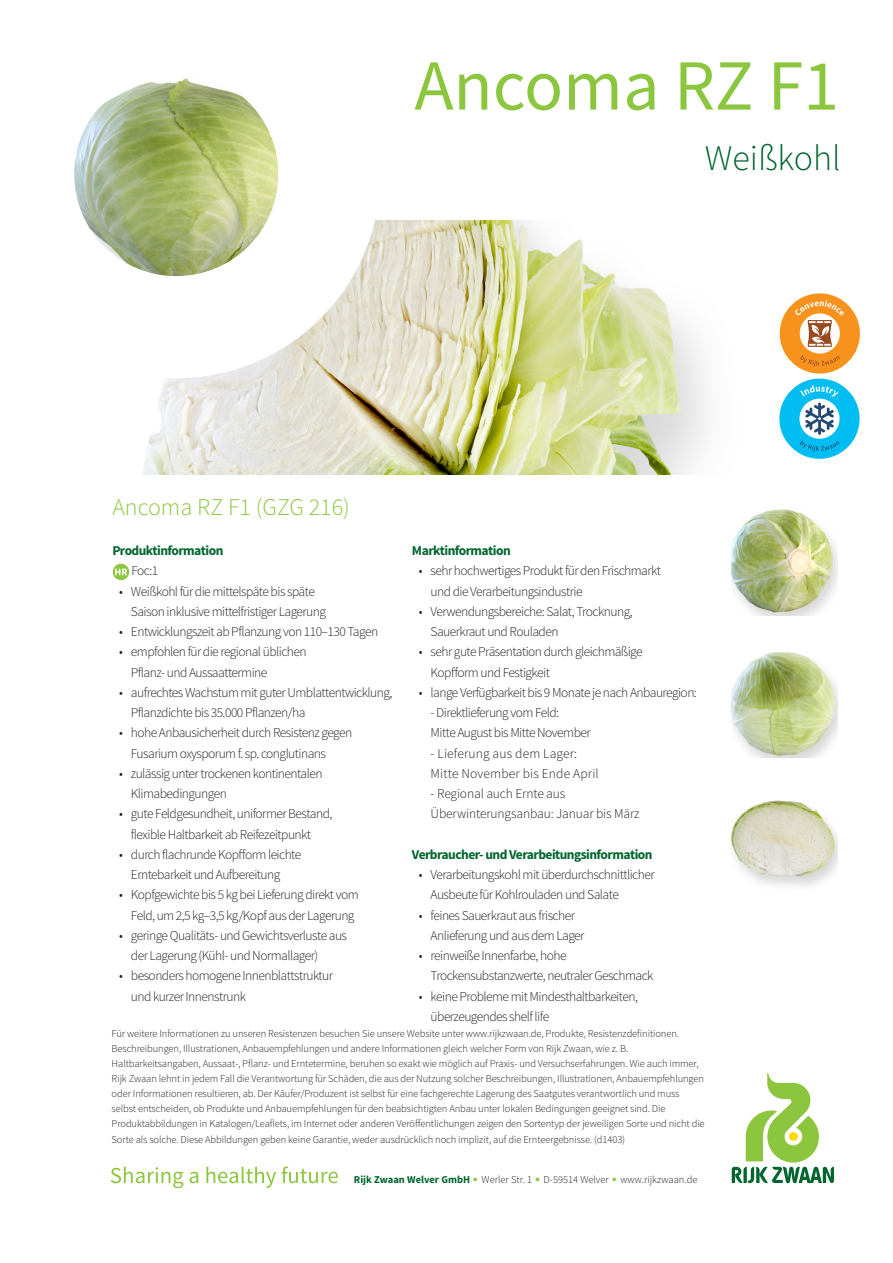
<style>
.page{position:relative;width:893px;height:1263px;background:#fff}
.page>*{position:absolute;margin:0;border:0;box-sizing:border-box;transform-origin:0 0}
.t1{font:72px "Source Sans Pro";color:#8bc63e}
.t2{font:300 36px "Source Sans Pro";color:#00652e}
.t3{font:300 24px "Source Sans Pro";color:#8bc63e}
.t4{font:300 13.5px/20.2px "Source Sans Pro";letter-spacing:-.04em;color:#231f20}
.t5{font:700 13.5px "Source Sans Pro";letter-spacing:-.04em;color:#00652e}
.t6{font:300 13.5px/20.2px "Source Sans Pro";letter-spacing:-.01em;color:#231f20}
.t7{font:300 13.5px/20.2px "Source Sans Pro";letter-spacing:.01em;color:#231f20}
.t8{font:300 10.5px/15px "Source Sans Pro";letter-spacing:-.01em;color:#231f20}
.s1{font-weight:700;color:#00652e}
.s2{font-family:"Optima LT Pro";font-weight:700;color:#8bc63e}
</style>
<div class="page">
<img style="left:143px;top:221px;width:653px;height:253px">
<svg style="left:74px;top:96px;width:306px;height:282px"></svg>
<svg style="left:113px;top:564px;width:16px;height:16px"></svg>
<svg style="left:115px;top:569px;width:12px;height:6px"></svg>
<img style="left:732px;top:509px;width:105px;height:107px">
<img style="left:732px;top:652px;width:105px;height:106px">
<img style="left:732px;top:800px;width:105px;height:86px">
<img style="left:74px;top:72px;width:204px;height:204px;border-radius:102px">
<div style="left:780px;top:293px;width:80px;height:81px;background:#f7931d;border-radius:50%"></div>
<div style="left:800px;top:313px;width:40px;height:40px;background:#fff;border-radius:50%"></div>
<svg style="left:800px;top:355px;width:40px;height:11px"></svg>
<svg style="left:795px;top:300px;width:49px;height:47px"></svg>
<div style="left:779px;top:379px;width:81px;height:80px;background:#01bdf2;border-radius:50%"></div>
<div style="left:799px;top:399px;width:40px;height:40px;background:#fff;border-radius:50%"></div>
<svg style="left:800px;top:385px;width:38px;height:12px"></svg>
<svg style="left:800px;top:403px;width:40px;height:49px"></svg>
<svg style="left:111px;top:1167px;width:72px;height:21px"></svg>
<svg style="left:190px;top:1172px;width:8px;height:11px"></svg>
<svg style="left:206px;top:1167px;width:70px;height:21px"></svg>
<svg style="left:282px;top:1166px;width:56px;height:17px"></svg>
<svg style="left:732px;top:1073px;width:102px;height:111px"></svg>
<h1 class="t1" style="left:415px;top:41px;width:426px">Ancoma RZ F1</h1>
<h2 class="t2" style="left:705px;top:137px;width:137px">Weißkohl</h2>
<h3 class="t3" style="left:112px;top:492px;width:239px">Ancoma RZ F1 (GZG 216)</h3>
<p class="t5" style="left:112px;top:542px;width:113px">Produktinformation</p>
<p class="t4" style="left:132px;top:561px;width:28px">Foc:1</p>
<p class="t4" style="left:131px;top:581px;width:197px;text-indent:-12px">• Weißkohl für die mittelspäte bis späte<br>Saison inklusive mittelfristiger Lagerung</p>
<p class="t4" style="left:119px;top:622px;width:260px">• Entwicklungszeit ab Pflanzung von 110–130 Tagen</p>
<p class="t4" style="left:131px;top:642px;width:177px;text-indent:-12px">• empfohlen für die regional üblichen<br>Pflanz- und Aussaattermine</p>
<p class="t4" style="left:131px;top:682px;width:263px;text-indent:-12px">• aufrechtes Wachstum mit guter Umblattentwicklung,<br>Pflanzdichte bis 35.000 Pflanzen/ha</p>
<p class="t4" style="left:131px;top:723px;width:223px;text-indent:-12px">• hohe Anbausicherheit durch Resistenz gegen<br>Fusarium oxysporum f. sp. conglutinans</p>
<p class="t4" style="left:131px;top:763px;width:193px;text-indent:-12px">• zulässig unter trockenen kontinentalen<br>Klimabedingungen</p>
<p class="t4" style="left:131px;top:804px;width:203px;text-indent:-12px">• gute Feldgesundheit, uniformer Bestand, flexible Haltbarkeit ab Reifezeitpunkt</p>
<p class="t4" style="left:131px;top:844px;width:172px;text-indent:-12px">• durch flachrunde Kopfform leichte<br>Erntebarkeit und Aufbereitung</p>
<p class="t4" style="left:119px;top:885px;width:241px;text-align:center">• Kopfgewichte bis 5 kg bei Lieferung direkt vom<br>Feld, um 2,5 kg–3,5 kg/Kopf aus der Lagerung</p>
<p class="t4" style="left:131px;top:925px;width:218px;text-indent:-12px">• geringe Qualitäts- und Gewichtsverluste aus der Lagerung (Kühl- und Normallager)</p>
<p class="t4" style="left:131px;top:966px;width:204px;text-indent:-12px">• besonders homogene Innenblattstruktur und kurzer Innenstrunk</p>
<p class="t5" style="left:412px;top:542px;width:100px">Marktinformation</p>
<p class="t4" style="left:431px;top:561px;width:232px;text-indent:-12px">• sehr hochwertiges Produkt für den Frischmarkt und die Verarbeitungsindustrie</p>
<p class="t4" style="left:431px;top:601px;width:204px;text-indent:-12px">• Verwendungsbereiche: Salat, Trocknung,<br>Sauerkraut und Rouladen</p>
<p class="t4" style="left:431px;top:642px;width:214px;text-indent:-12px">• sehr gute Präsentation durch gleichmäßige<br>Kopfform und Festigkeit</p>
<p class="t4" style="left:419px;top:682px;width:280px">• lange Verfügbarkeit bis 9 Monate je nach Anbauregion:</p>
<p class="t4" style="left:431px;top:703px;width:162px">- Direktlieferung vom Feld:<br>Mitte August bis Mitte November</p>
<p class="t7" style="left:431px;top:743px;width:170px">- Lieferung aus dem Lager:<br>Mitte November bis Ende April</p>
<p class="t6" style="left:431px;top:784px;width:211px">- Regional auch Ernte aus<br>Überwinterungsanbau: Januar bis März</p>
<p class="t5" style="left:412px;top:846px;width:242px">Verbraucher- und Verarbeitungsinformation</p>
<p class="t4" style="left:431px;top:865px;width:226px;text-indent:-12px">• Verarbeitungskohl mit überdurchschnittlicher<br>Ausbeute für Kohlrouladen und Salate</p>
<p class="t4" style="left:431px;top:905px;width:155px;text-indent:-12px">• feines Sauerkraut aus frischer<br>Anlieferung und aus dem Lager</p>
<p class="t4" style="left:431px;top:946px;width:224px;text-indent:-12px">• reinweiße Innenfarbe, hohe<br>Trockensubstanzwerte, neutraler Geschmack</p>
<p class="t4" style="left:431px;top:986px;width:209px;text-indent:-12px">• keine Probleme mit Mindesthaltbarkeiten, überzeugendes shelf life</p>
<p class="t8" style="left:112px;top:1026px;width:595px">Für weitere Informationen zu unseren Resistenzen besuchen Sie unsere Website unter www.rijkzwaan.de, Produkte, Resistenzdefinitionen.<br>Beschreibungen, Illustrationen, Anbauempfehlungen und andere Informationen gleich welcher Form von Rijk Zwaan, wie z. B.<br>Haltbarkeitsangaben, Aussaat-, Pflanz- und Erntetermine, beruhen so exakt wie möglich auf Praxis- und Versuchserfahrungen. Wie auch immer, Rijk Zwaan lehnt in jedem Fall die Verantwortung für Schäden, die aus der Nutzung solcher Beschreibungen, Illustrationen, Anbauempfehlungen oder Informationen resultieren, ab. Der Käufer/Produzent ist selbst für eine fachgerechte Lagerung des Saatgutes verantwortlich und muss selbst entscheiden, ob Produkte und Anbauempfehlungen für den beabsichtigten Anbau unter lokalen Bedingungen geeignet sind. Die Produktabbildungen in Katalogen/Leaflets, im Internet oder anderen Veröffentlichungen zeigen den Sortentyp der jeweiligen Sorte und nicht die Sorte als solche. Diese Abbildungen geben keine Garantie, weder ausdrücklich noch implizit, auf die Ernteergebnisse. (d1403)</p>
<p class="t8" style="left:354px;top:1172px;width:345px"><span class="s1">Rijk Zwaan Welver GmbH</span> <span class="s2">•</span> Werler Str. 1 <span class="s2">•</span> D-59514 Welver <span class="s2">•</span> www.rijkzwaan.de</p>
</div>
